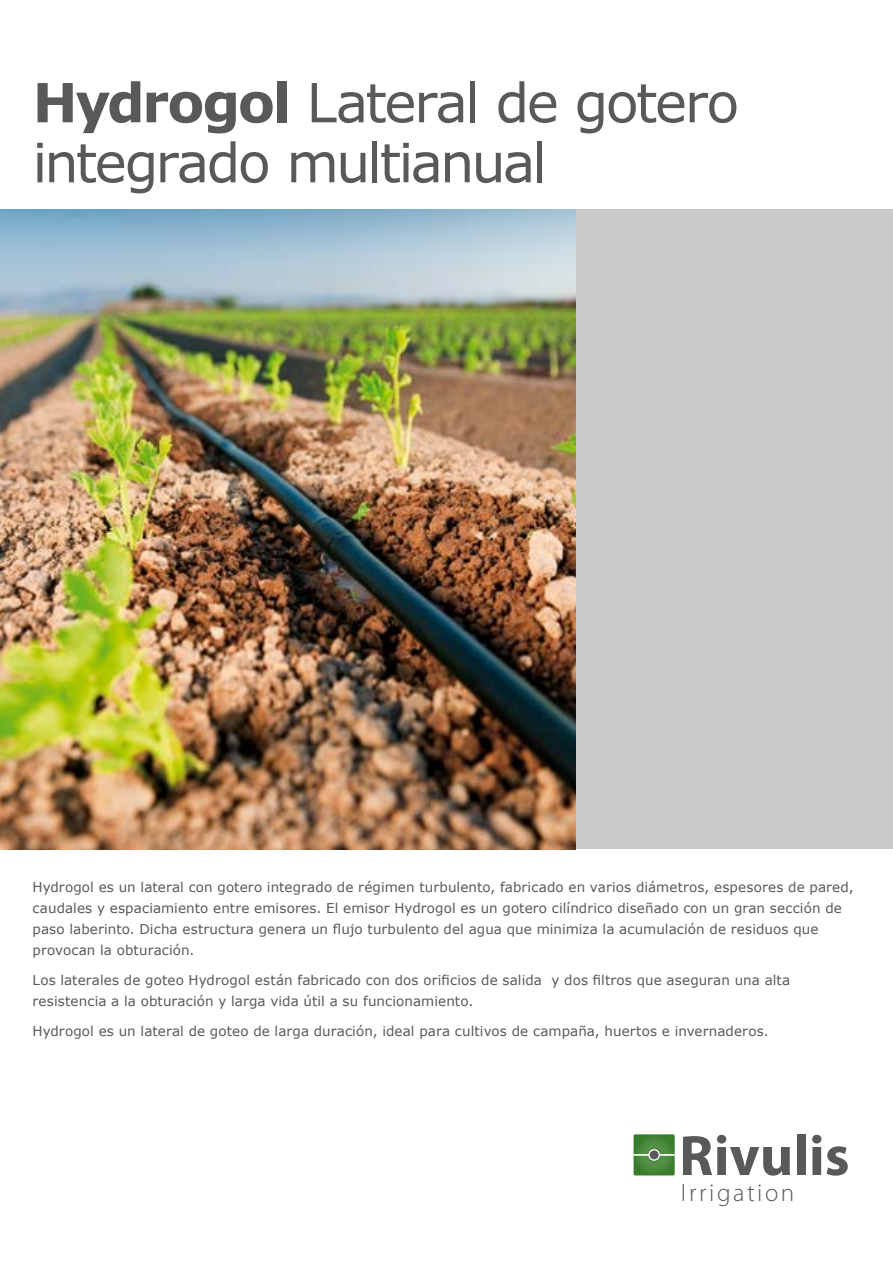
<style>
.page{position:relative;width:893px;height:1263px;background:#fff}
.page>*{position:absolute;margin:0;border:0;box-sizing:border-box;transform-origin:0 0}
.t1{font:700 57.3px "Myriad Pro";color:#58595b}
.t2{font:54px/60px "Verdana";letter-spacing:-.045em;color:#58595b}
.t3{font:300 25.05px "Myriad Pro";letter-spacing:.1em;color:#58595b}
.t4{font:13.5px/21px "Verdana";letter-spacing:.005em;color:#58595b}
.s1{font-weight:700}
</style>
<div class="page">
<svg style="left:634px;top:1134px;width:41px;height:41px;background:#48873a"></svg>
<hr style="left:634px;top:1154px;width:41px;height:2px;background:#fff">
<svg style="left:649px;top:1150px;width:10px;height:10px"></svg>
<div style="left:648px;top:1149px;width:12px;height:12px;border:1px solid #fff;border-radius:50%"></div>
<div style="left:575px;top:210px;width:318px;height:639px;background:#cac8c8"></div>
<img style="left:0;top:210px;width:575px;height:639px">
<h2 class="t2" style="left:33px;top:72px;width:708px"><span class="s1">Hydrogol</span> Lateral de gotero integrado multianual</h2>
<p class="t4" style="left:33px;top:876px;width:823px">Hydrogol es un lateral con gotero integrado de régimen turbulento, fabricado en varios diámetros, espesores de pared, caudales y espaciamiento entre emisores. El emisor Hydrogol es un gotero cilíndrico diseñado con un gran sección de paso laberinto. Dicha estructura genera un flujo turbulento del agua que minimiza la acumulación de residuos que provocan la obturación.</p>
<p class="t4" style="left:33px;top:969px;width:759px">Los laterales de goteo Hydrogol están fabricado con dos orificios de salida y dos filtros que aseguran una alta resistencia a la obturación y larga vida útil a su funcionamiento.</p>
<p class="t4" style="left:33px;top:1020px;width:738px">Hydrogol es un lateral de goteo de larga duración, ideal para cultivos de campaña, huertos e invernaderos.</p>
<h1 class="t1" style="left:679px;top:1118px;width:172px">Rivulis</h1>
<h3 class="t3" style="left:681px;top:1178px;width:115px">Irrigation</h3>
</div>
